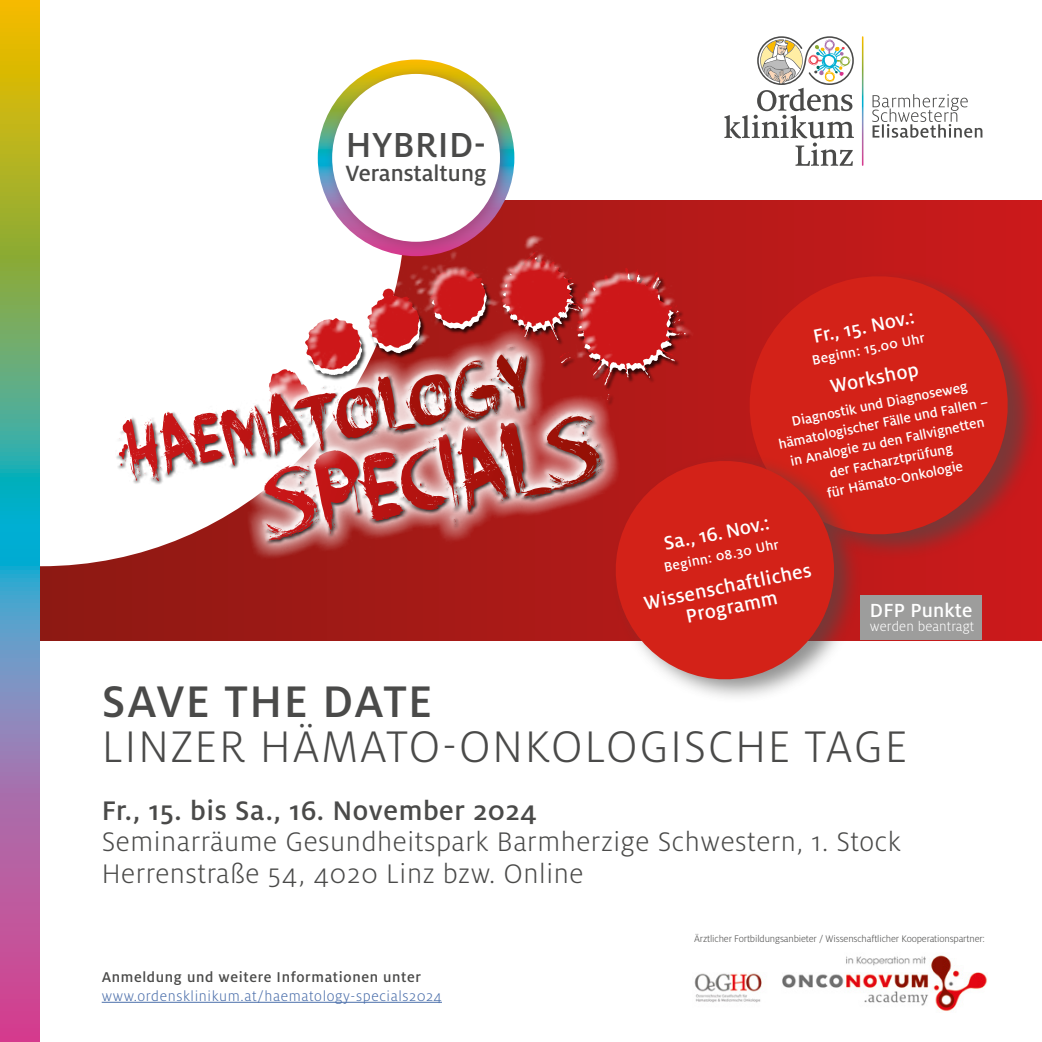
<style>
.page{position:relative;width:1042px;height:1042px;background:#fff}
.page>*{position:absolute;margin:0;border:0;box-sizing:border-box;transform-origin:0 0}
.t1{font:300 49px "Milo OT";letter-spacing:.03em;color:#4a4a49}
.t2{font:500 49px "Milo OT";letter-spacing:.03em;color:#4a4a49}
.t3{font:500 38.5px "Milo OT";letter-spacing:.01em;color:#4a4a49}
.t4{font:300 29.75px/31.8px "Milo OT";letter-spacing:.02em;color:#4a4a49}
.t5{font:500 29.75px "Milo OT";letter-spacing:.02em;color:#4a4a49}
.t6{font:500 24.5px "Milo OT";color:#4a4a49}
.t7{font:500 21px/21.2px "Milo OT";letter-spacing:.01em;color:#fff;text-align:center}
.t8{font:300 15.75px "Milo OT";letter-spacing:.04em;color:#4a6eaa}
.t9{font:500 15.75px "Milo OT";letter-spacing:.04em;color:#4a4a49}
.t10{font:500 14.88px/19.2px "Milo OT";color:#fff;text-align:center}
.t11{font:300 14.88px "Milo OT";letter-spacing:.01em;color:#fff}
.t12{font:300 10.5px "Milo OT";letter-spacing:-.01em;color:#4a4a49}
</style>
<div class="page">
<div style="left:40px;top:200px;width:1002px;height:440px;background:linear-gradient(to right,#8d1913,#cb1a1c)"></div>
<svg style="left:40px;top:60px;width:366px;height:506px"></svg>
<svg style="left:216px;top:210px;width:484px;height:231px"></svg>
<svg style="left:233px;top:509px;width:373px;height:70px;background:#a21916"></svg>
<svg style="left:251px;top:482px;width:355px;height:80px;background:#b03a37"></svg>
<svg style="left:90px;top:323px;width:468px;height:186px"></svg>
<svg style="left:108px;top:344px;width:433px;height:148px"></svg>
<svg style="left:497px;top:252px;width:189px;height:230px;background:#bb3b3a"></svg>
<div style="left:749px;top:270px;width:291px;height:291px;background:#4a4a49;opacity:.6"></div>
<svg style="left:738px;top:265px;width:281px;height:281px;background:#c8211a"></svg>
<div style="left:325px;top:67px;width:189px;height:189px;background:#992e62;opacity:.5"></div>
<div style="left:332px;top:74px;width:168px;height:168px;background:#fff;border-radius:50%"></div>
<div style="left:612px;top:453px;width:250px;height:250px;background:#4a4a49;opacity:.6"></div>
<svg style="left:606px;top:451px;width:238px;height:238px;background:#cf3a32"></svg>
<div style="left:860px;top:595px;width:122px;height:45px;background:#9d9d9c"></div>
<hr style="left:102px;top:1002px;width:340px;height:1px;background:#4a6eaa">
<img style="left:694px;top:955px;width:293px;height:56px">
<svg style="left:724px;top:36px;width:130px;height:130px"></svg>
<svg style="left:862px;top:36px;width:1px;height:130px"></svg>
<svg style="left:872px;top:94px;width:110px;height:44px"></svg>
<svg style="left:0;top:0;width:40px;height:1042px;background:#8b9480"></svg>
<h2 class="t3" style="left:346px;top:123px;width:142px">HYBRID-</h2>
<h3 class="t6" style="left:345px;top:160px;width:142px">Veranstaltung</h3>
<h3 class="t7" style="left:811px;top:326px;width:104px;rotate:-11deg">Fr., 15. Nov.:</h3>
<p class="t10" style="left:810px;top:350px;width:116px;rotate:-11deg">Beginn: 15.00 Uhr</p>
<h3 class="t7" style="left:828px;top:376px;width:91px;rotate:-11deg">Workshop</h3>
<p class="t10" style="left:773px;top:415px;width:215px;rotate:-11deg">Diagnostik und Diagnoseweg hämatologischer Fälle und Fallen – in Analogie zu den Fallvignetten der Facharztprüfung<br>für Hämato-Onkologie</p>
<h3 class="t7" style="left:662px;top:533px;width:109px;rotate:-11deg">Sa., 16. Nov.:</h3>
<p class="t10" style="left:662px;top:557px;width:118px;rotate:-11deg">Beginn: 08.30 Uhr</p>
<h3 class="t7" style="left:642px;top:592px;width:172px;rotate:-11deg">Wissenschaftliches<br>Programm</h3>
<h3 class="t7" style="left:870px;top:600px;width:104px">DFP Punkte</h3>
<p class="t11" style="left:870px;top:618px;width:106px">werden beantragt</p>
<h1 class="t2" style="left:102px;top:674px;width:332px">SAVE THE DATE</h1>
<h1 class="t1" style="left:102px;top:720px;width:807px">LINZER HÄMATO-ONKOLOGISCHE TAGE</h1>
<h3 class="t5" style="left:102px;top:794px;width:437px">Fr., 15. bis Sa., 16. November 2024</h3>
<h3 class="t4" style="left:102px;top:826px;width:800px">Seminarräume Gesundheitspark Barmherzige Schwestern, 1. Stock<br>Herrenstraße 54, 4020 Linz bzw. Online</h3>
<p class="t9" style="left:102px;top:968px;width:321px">Anmeldung und weitere Informationen unter</p>
<p class="t8" style="left:102px;top:987px;width:342px">www.ordensklinikum.at/haematology-specials2024</p>
<p class="t12" style="left:694px;top:932px;width:292px">Ärztlicher Fortbildungsanbieter / Wissenschaftlicher Kooperationspartner:</p>
</div>
